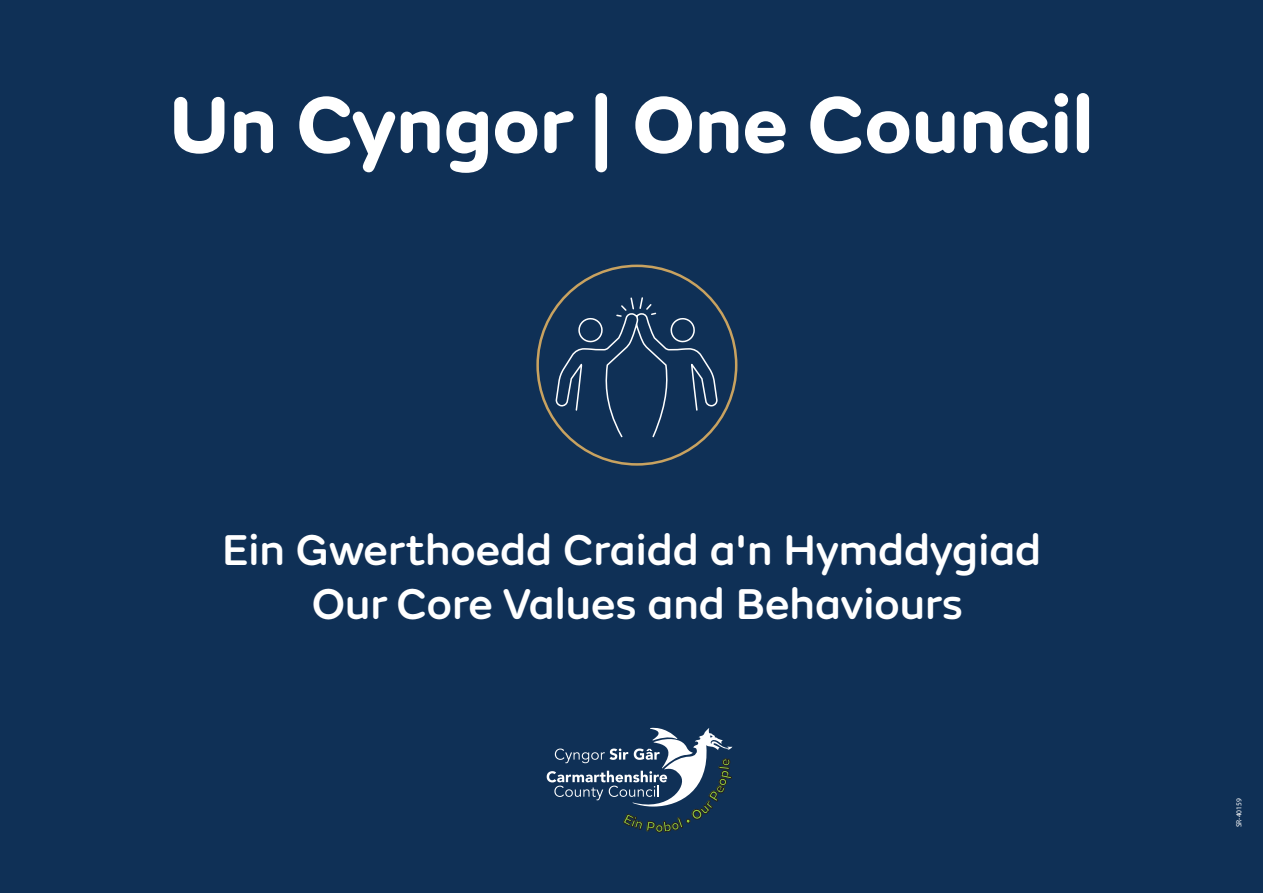
<style>
.page{position:relative;width:1263px;height:893px;background:#0f3056}
.page>*{position:absolute;margin:0;border:0;box-sizing:border-box;transform-origin:0 0}
.t1{font:700 84px "FS Aldrin";color:#fff}
.t2{font:500 45px/54px "FS Aldrin";color:#fff;text-align:center}
.t3{font:7.5px "Myriad Pro";color:#fff}
</style>
<div class="page">
<svg style="left:555px;top:296px;width:163px;height:143px"></svg>
<svg style="left:547px;top:727px;width:186px;height:80px"></svg>
<h1 class="t1" style="left:169px;top:70px;width:926px">Un Cyngor | One Council</h1>
<p class="t2" style="left:222px;top:523px;width:820px">Ein Gwerthoedd Craidd a'n Hymddygiad<br>Our Core Values and Behaviours</p>
<p class="t3" style="left:1234px;top:827px;width:31px;rotate:-90deg">SR-40159</p>
</div>
